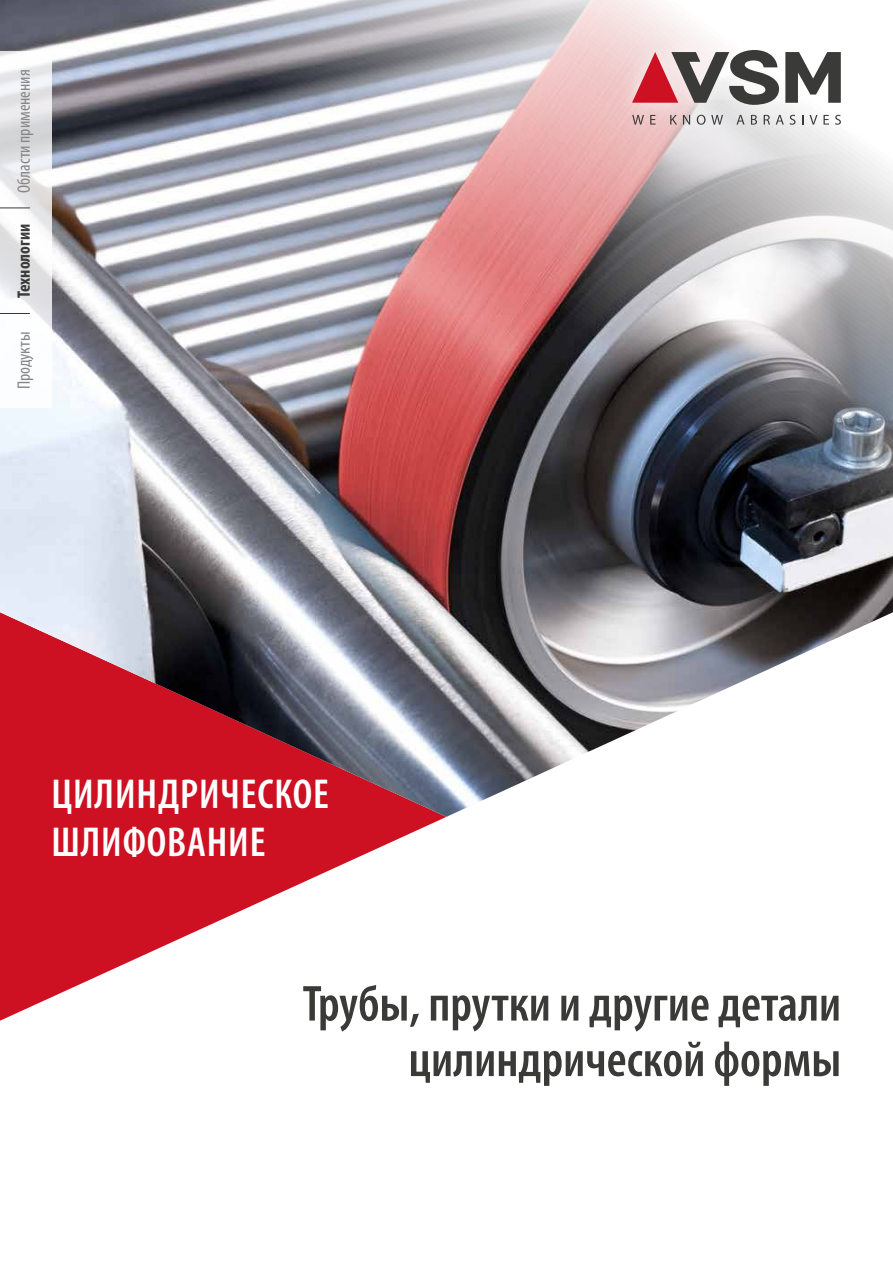
<style>
.page{position:relative;width:893px;height:1263px;background:#fff}
.page>*{position:absolute;margin:0;border:0;box-sizing:border-box;transform-origin:0 0}
.t1{font:600 condensed 51px/55.5px "Myriad Pro";color:#3a3a39;text-align:right}
.t2{font:600 condensed 42px/47.8px "Myriad Pro";letter-spacing:.02em;color:#fff}
.t3{font:condensed 18px "Myriad Pro";color:#868786}
.t4{font:700 condensed 18px "Myriad Pro";color:#3a3a39}
</style>
<div class="page">
<svg style="left:0;top:817px;width:446px;height:204px"></svg>
<img style="left:0;top:0;width:893px;height:817px">
<div style="left:614px;top:31px;width:246px;height:112px;background:#fff;opacity:.75"></div>
<svg style="left:632px;top:50px;width:147px;height:55px"></svg>
<svg style="left:785px;top:52px;width:56px;height:51px"></svg>
<svg style="left:632px;top:115px;width:12px;height:10px"></svg>
<svg style="left:650px;top:115px;width:6px;height:10px"></svg>
<svg style="left:670px;top:115px;width:7px;height:10px"></svg>
<svg style="left:683px;top:115px;width:7px;height:10px"></svg>
<svg style="left:697px;top:115px;width:26px;height:10px"></svg>
<svg style="left:736px;top:115px;width:9px;height:10px"></svg>
<svg style="left:751px;top:115px;width:6px;height:10px"></svg>
<svg style="left:764px;top:115px;width:6px;height:10px"></svg>
<svg style="left:776px;top:115px;width:8px;height:10px"></svg>
<svg style="left:790px;top:115px;width:5px;height:10px"></svg>
<svg style="left:809px;top:115px;width:8px;height:10px"></svg>
<svg style="left:823px;top:115px;width:6px;height:10px"></svg>
<svg style="left:835px;top:115px;width:6px;height:10px"></svg>
<svg style="left:0;top:51px;width:51px;height:356px"></svg>
<hr style="left:0;top:207px;width:30px;height:1px;background:#3a3a39">
<hr style="left:0;top:313px;width:30px;height:1px;background:#3a3a39">
<p class="t3" style="left:13px;top:193px;width:125px;rotate:-90deg">Области применения</p>
<p class="t4" style="left:13px;top:298px;width:75px;rotate:-90deg">Технологии</p>
<p class="t3" style="left:13px;top:389px;width:59px;rotate:-90deg">Продукты</p>
<p class="t2" style="left:51px;top:771px;width:279px">ЦИЛИНДРИЧЕСКОЕ<br>ШЛИФОВАНИЕ</p>
<p class="t1" style="left:303px;top:977px;width:540px">Трубы, прутки и другие детали цилиндрической формы</p>
</div>
